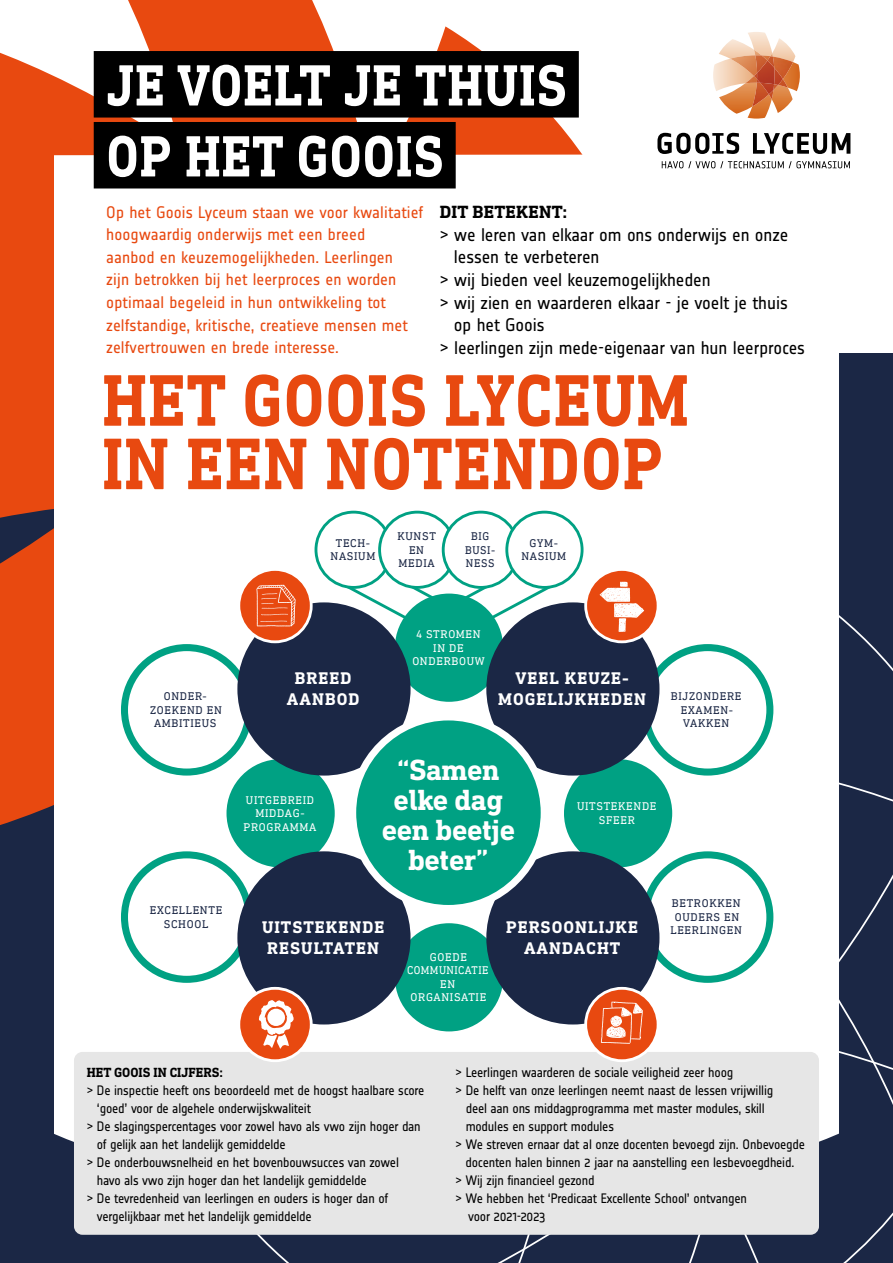
<style>
.page{position:relative;width:893px;height:1263px;background:#fff}
.page>*{position:absolute;margin:0;border:0;box-sizing:border-box;transform-origin:0 0}
.t1{font:700 74.25px/63.4px "DIN Next Slab Pro";letter-spacing:.02em;color:#e84910;scale:.87 1}
.t2{font:700 59.1px/70.9px "DIN Next Slab Pro";letter-spacing:.02em;color:#fff;scale:.87 1}
.t3{font:700 29.7px/30.2px "DIN Next Slab Pro";letter-spacing:-.01em;color:#fff;text-align:center}
.t4{font:18px "Notes";letter-spacing:-.005em;color:#000}
.t5{font:700 18px "DIN Next Slab Pro";letter-spacing:.01em;color:#000}
.t6{font:700 17.25px/21px "DIN Next Slab Pro";letter-spacing:.06em;color:#fff;text-align:center}
.t7{font:16.5px/22.5px "Notes";letter-spacing:.005em;color:#e84910}
.t8{font:13.5px "Notes";letter-spacing:-.015em;color:#000}
.t9{font:700 13.5px "DIN Next Slab Pro";color:#000}
.t10{font:11.25px/13.5px "DIN Next Slab Pro";letter-spacing:.06em;color:#1b2745;text-align:center}
.t11{font:11.25px/13.5px "DIN Next Slab Pro";letter-spacing:.06em;color:#fff;text-align:center}
</style>
<div class="page">
<div style="left:0;top:327px;width:893px;height:936px;background:#1b2745"></div>
<div style="left:281px;top:0;width:612px;height:353px;background:#fff"></div>
<div style="left:0;top:588px;width:54px;height:237px;background:#e84910"></div>
<svg style="left:0;top:51px;width:113px;height:156px;fill:#e84910"></svg>
<svg style="left:113px;top:0;width:211px;height:122px;background:#eb6333"></svg>
<svg style="left:306px;top:26px;width:276px;height:128px"></svg>
<svg style="left:0;top:207px;width:54px;height:381px;background:#d64614"></svg>
<div style="left:54px;top:154px;width:785px;height:988px;background:#fff"></div>
<svg style="left:713px;top:32px;width:87px;height:87px"></svg>
<img style="left:755px;top:55px;width:12px;height:2px">
<img style="left:745px;top:57px;width:48px;height:26px">
<img style="left:754px;top:68px;width:29px;height:17px">
<img style="left:757px;top:56px;width:17px;height:5px">
<img style="left:757px;top:61px;width:17px;height:23px">
<svg style="left:657px;top:133px;width:82px;height:21px"></svg>
<svg style="left:753px;top:133px;width:97px;height:21px"></svg>
<svg style="left:662px;top:161px;width:188px;height:7px"></svg>
<div style="left:94px;top:51px;width:485px;height:67px;background:#000"></div>
<div style="left:94px;top:122px;width:362px;height:66px;background:#000"></div>
<div style="left:74px;top:1052px;width:745px;height:183px;background:#e6e6e6;border-radius:9px"></div>
<svg style="left:341px;top:580px;width:215px;height:43px;background:#e4f5f1"></svg>
<div style="left:226px;top:759px;width:109px;height:108px;background:#00a183;border-radius:50%"></div>
<div style="left:124px;top:648px;width:125px;height:124px;background:#fff;border-radius:50%"></div>
<div style="left:121px;top:644px;width:131px;height:131px;border:7px solid #00a183;border-radius:50%"></div>
<div style="left:124px;top:855px;width:125px;height:124px;background:#fff;border-radius:50%"></div>
<div style="left:121px;top:851px;width:131px;height:132px;border:7px solid #00a183;border-radius:50%"></div>
<div style="left:564px;top:759px;width:108px;height:108px;background:#00a183;border-radius:50%"></div>
<div style="left:645px;top:648px;width:125px;height:124px;background:#fff;border-radius:50%"></div>
<div style="left:642px;top:644px;width:131px;height:131px;border:7px solid #00a183;border-radius:50%"></div>
<div style="left:395px;top:593px;width:108px;height:109px;background:#00a183;border-radius:50%"></div>
<div style="left:395px;top:923px;width:108px;height:108px;background:#00a183;border-radius:50%"></div>
<div style="left:645px;top:855px;width:125px;height:124px;background:#fff;border-radius:50%"></div>
<div style="left:642px;top:851px;width:131px;height:132px;border:7px solid #00a183;border-radius:50%"></div>
<div style="left:486px;top:602px;width:173px;height:173px;background:#1b2745;border-radius:50%"></div>
<div style="left:486px;top:851px;width:173px;height:173px;background:#1b2745;border-radius:50%"></div>
<div style="left:237px;top:602px;width:174px;height:173px;background:#1b2745;border-radius:50%"></div>
<div style="left:237px;top:851px;width:174px;height:173px;background:#1b2745;border-radius:50%"></div>
<div style="left:353px;top:717px;width:191px;height:191px;background:#00a183;border-radius:50%"></div>
<div style="left:349px;top:713px;width:199px;height:199px;border:7px solid #fff;border-radius:50%"></div>
<div style="left:239px;top:988px;width:72px;height:73px;background:#e84910;border-radius:50%"></div>
<svg style="left:259px;top:1000px;width:35px;height:49px"></svg>
<div style="left:237px;top:987px;width:76px;height:75px;border:3px solid #fff;border-radius:50%"></div>
<div style="left:586px;top:988px;width:72px;height:73px;background:#e84910;border-radius:50%"></div>
<svg style="left:601px;top:1001px;width:42px;height:43px"></svg>
<div style="left:584px;top:987px;width:75px;height:75px;border:3px solid #fff;border-radius:50%"></div>
<svg style="left:586px;top:569px;width:72px;height:73px;background:#ea5c2a"></svg>
<svg style="left:600px;top:582px;width:44px;height:50px;background:#f08e6b"></svg>
<div style="left:584px;top:568px;width:75px;height:75px;border:3px solid #fff;border-radius:50%"></div>
<div style="left:239px;top:569px;width:72px;height:73px;background:#e84910;border-radius:50%"></div>
<svg style="left:256px;top:585px;width:40px;height:41px"></svg>
<div style="left:237px;top:568px;width:76px;height:75px;border:3px solid #fff;border-radius:50%"></div>
<div style="left:316px;top:512px;width:75px;height:75px;background:#fff;border-radius:50%"></div>
<div style="left:315px;top:511px;width:78px;height:78px;border:3px solid #00a183;border-radius:50%"></div>
<div style="left:380px;top:512px;width:75px;height:75px;background:#fff;border-radius:50%"></div>
<div style="left:378px;top:511px;width:78px;height:78px;border:3px solid #00a183;border-radius:50%"></div>
<div style="left:443px;top:512px;width:75px;height:75px;background:#fff;border-radius:50%"></div>
<div style="left:442px;top:511px;width:78px;height:78px;border:3px solid #00a183;border-radius:50%"></div>
<div style="left:507px;top:512px;width:75px;height:75px;background:#fff;border-radius:50%"></div>
<div style="left:505px;top:511px;width:78px;height:78px;border:3px solid #00a183;border-radius:50%"></div>
<h2 class="t2" style="left:107px;top:50px;width:530px">JE VOELT JE THUIS<br>OP HET GOOIS</h2>
<p class="t7" style="left:106px;top:201px;width:318px">Op het Goois Lyceum staan we voor kwalitatief hoogwaardig onderwijs met een breed<br>aanbod en keuzemogelijkheden. Leerlingen<br>zijn betrokken bij het leerproces en worden optimaal begeleid in hun ontwikkeling tot zelfstandige, kritische, creatieve mensen met zelfvertrouwen en brede interesse.</p>
<h3 class="t5" style="left:440px;top:202px;width:129px">DIT BETEKENT:</h3>
<h3 class="t4" style="left:440px;top:225px;width:350px">&gt; we leren van elkaar om ons onderwijs en onze</h3>
<h3 class="t4" style="left:454px;top:247px;width:147px">lessen te verbeteren</h3>
<h3 class="t4" style="left:440px;top:270px;width:272px">&gt; wij bieden veel keuzemogelijkheden</h3>
<h3 class="t4" style="left:440px;top:292px;width:350px">&gt; wij zien en waarderen elkaar - je voelt je thuis</h3>
<h3 class="t4" style="left:454px;top:315px;width:92px">op het Goois</h3>
<h3 class="t4" style="left:440px;top:337px;width:367px">&gt; leerlingen zijn mede-eigenaar van hun leerproces</h3>
<h1 class="t1" style="left:102px;top:368px;width:675px">HET GOOIS LYCEUM<br>IN EEN NOTENDOP</h1>
<p class="t10" style="left:330px;top:536px;width:46px">TECH-<br>NASIUM</p>
<p class="t10" style="left:397px;top:529px;width:40px">KUNST<br>EN<br>MEDIA</p>
<p class="t10" style="left:465px;top:529px;width:32px">BIG<br>BUSI-<br>NESS</p>
<p class="t10" style="left:521px;top:536px;width:46px">GYM-<br>NASIUM</p>
<p class="t10" style="left:150px;top:689px;width:73px">ONDER-<br>ZOEKEND EN<br>AMBITIEUS</p>
<p class="t10" style="left:150px;top:903px;width:74px">EXCELLENTE<br>SCHOOL</p>
<p class="t6" style="left:287px;top:668px;width:74px">BREED<br>AANBOD</p>
<p class="t11" style="left:244px;top:793px;width:74px">UITGEBREID<br>MIDDAG-<br>PROGRAMMA</p>
<p class="t11" style="left:412px;top:627px;width:74px">4 STROMEN<br>IN DE<br>ONDERBOUW</p>
<p class="t6" style="left:498px;top:668px;width:150px">VEEL KEUZE-<br>MOGELIJKHEDEN</p>
<h3 class="t3" style="left:382px;top:755px;width:135px">“Samen elke dag een beetje beter”</h3>
<p class="t11" style="left:577px;top:800px;width:81px">UITSTEKENDE<br>SFEER</p>
<p class="t6" style="left:262px;top:917px;width:124px">UITSTEKENDE<br>RESULTATEN</p>
<p class="t11" style="left:407px;top:950px;width:83px">GOEDE<br>COMMUNICATIE<br>EN<br>ORGANISATIE</p>
<p class="t6" style="left:506px;top:917px;width:133px">PERSOONLIJKE<br>AANDACHT</p>
<p class="t10" style="left:671px;top:689px;width:72px">BIJZONDERE<br>EXAMEN--<br>VAKKEN</p>
<p class="t10" style="left:670px;top:897px;width:73px">BETROKKEN<br>OUDERS EN<br>LEERLINGEN</p>
<p class="t9" style="left:87px;top:1064px;width:138px">HET GOOIS IN CIJFERS:</p>
<p class="t8" style="left:87px;top:1083px;width:339px">&gt; De inspectie heeft ons beoordeeld met de hoogst haalbare score</p>
<p class="t8" style="left:97px;top:1101px;width:216px">‘goed’ voor de algehele onderwijskwaliteit</p>
<p class="t8" style="left:87px;top:1119px;width:335px">&gt; De slagingspercentages voor zowel havo als vwo zijn hoger dan</p>
<p class="t8" style="left:97px;top:1137px;width:190px">of gelijk aan het landelijk gemiddelde</p>
<p class="t8" style="left:87px;top:1155px;width:314px">&gt; De onderbouwsnelheid en het bovenbouwsucces van zowel</p>
<p class="t8" style="left:97px;top:1173px;width:271px">havo als vwo zijn hoger dan het landelijk gemiddelde</p>
<p class="t8" style="left:87px;top:1191px;width:303px">&gt; De tevredenheid van leerlingen en ouders is hoger dan of</p>
<p class="t8" style="left:97px;top:1209px;width:216px">vergelijkbaar met het landelijk gemiddelde</p>
<p class="t8" style="left:455px;top:1065px;width:279px">&gt; Leerlingen waarderen de sociale veiligheid zeer hoog</p>
<p class="t8" style="left:455px;top:1083px;width:319px">&gt; De helft van onze leerlingen neemt naast de lessen vrijwillig</p>
<p class="t8" style="left:466px;top:1101px;width:300px">deel aan ons middagprogramma met master modules, skill</p>
<p class="t8" style="left:466px;top:1119px;width:150px">modules en support modules</p>
<p class="t8" style="left:455px;top:1137px;width:351px">&gt; We streven ernaar dat al onze docenten bevoegd zijn. Onbevoegde</p>
<p class="t8" style="left:466px;top:1155px;width:330px">docenten halen binnen 2 jaar na aanstelling een lesbevoegdheid.</p>
<p class="t8" style="left:455px;top:1173px;width:141px">&gt; Wij zijn financieel gezond</p>
<p class="t8" style="left:455px;top:1191px;width:293px">&gt; We hebben het ‘Predicaat Excellente School’ ontvangen</p>
<p class="t8" style="left:468px;top:1209px;width:79px">voor 2021-2023</p>
</div>
